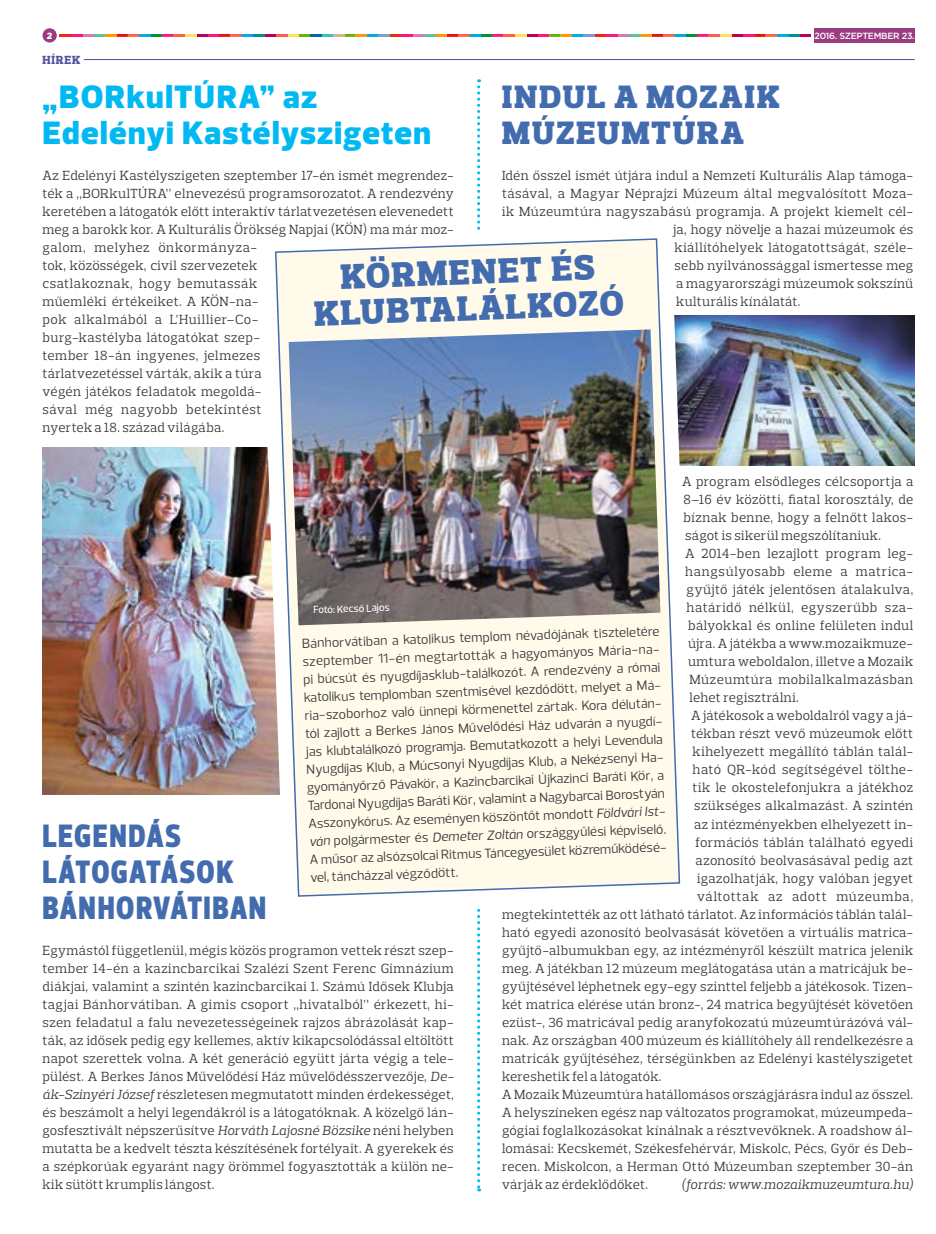
<style>
.page{position:relative;width:936px;height:1234px;background:#fff}
.page>*{position:absolute;margin:0;border:0;box-sizing:border-box;transform-origin:0 0}
.t1{font:900 36px/36px "Prelo Slab";color:#436caf;text-align:center}
.t2{font:900 33px/36px "Prelo";letter-spacing:.04em;color:#00b9f3}
.t3{font:900 33px/36px "Prelo Condensed";letter-spacing:.04em;color:#436caf}
.t4{font:900 33px/36px "Prelo Slab";letter-spacing:.06em;color:#436caf}
.t5{font:13.5px/18px "Prelo Slab";letter-spacing:.02em;color:#383a3b}
.t6{font:13.5px/18px "Prelo";color:#383a3b;text-align:justify}
.t7{font:13.5px "Prelo Slab";letter-spacing:.045em;color:#383a3b}
.t8{font:italic 13.5px "Prelo Slab";letter-spacing:.01em;color:#383a3b}
.t9{font:13.5px "Prelo Slab";letter-spacing:.04em;color:#383a3b}
.t10{font:800 12px "Prelo Slab";letter-spacing:.065em;color:#51539c}
.t11{font:500 10.5px "Prelo";color:#fff}
.t12{font:500 9px "Gotham";letter-spacing:-.03em;color:#fff}
.t13{font:900 9px "Gotham";color:#fff}
.s1{font-style:italic}
</style>
<div class="page">
<svg style="left:60px;top:34px;width:751px;height:3px;background:#ad6f68"></svg>
<div style="left:43px;top:28px;width:14px;height:15px;background:#9b3c81;border-radius:50%"></div>
<div style="left:814px;top:28px;width:100px;height:15px;background:#9b3c81"></div>
<img style="left:43px;top:448px;width:202px;height:346px">
<img style="left:710px;top:315px;width:204px;height:151px">
<svg style="left:477px;top:79px;width:3px;height:1112px"></svg>
<svg style="left:245px;top:208px;width:465px;height:719px"></svg>
<hr style="left:43px;top:59px;width:871px;height:1px;background:#51539c">
<div style="left:43px;top:56px;width:41px;height:6px;background:#fff"></div>
<svg style="left:274px;top:237px;width:407px;height:660px;background:#faf6ea"></svg>
<img style="left:288px;top:329px;width:372px;height:296px">
<p class="t13" style="left:47px;top:29px;width:7px">2</p>
<p class="t12" style="left:814px;top:29px;width:102px">2016. SZEPTEMBER 23.</p>
<p class="t10" style="left:43px;top:53px;width:39px">HÍREK</p>
<h2 class="t2" style="left:43px;top:79px;width:390px">„BORkulTÚRA” az<br>Edelényi Kastélyszigeten</h2>
<p class="t5" style="left:43px;top:166px;width:412px">Az Edelényi Kastélyszigeten szeptember 17-én ismét megrendez&shy;ték a „BORkulTÚRA” elnevezésű programsorozatot. A rendezvény keretében a látogatók előtt interaktív tárlatvezetésen elevenedett meg a barokk kor. A Kulturális Örökség Napjai (KÖN) ma már moz&shy;galom, melyhez önkormányza-<br>tok, közösségek, civil szervezetek<br>csatlakoznak, hogy bemutassák<br>műemléki értékeiket. A KÖN-na-<br>pok alkalmából a L’Huillier–Co-<br>burg-kastélyba látogatókat szep-<br>tember 18-án ingyenes, jelmezes<br>tárlatvezetéssel várták, akik a túra<br>végén játékos feladatok megoldá-<br>sával még nagyobb betekintést<br>nyertek a 18. század világába.</p>
<h2 class="t4" style="left:502px;top:79px;width:279px">INDUL A MOZAIK<br>MÚZEUMTÚRA</h2>
<p class="t5" style="left:502px;top:166px;width:412px">Idén ősszel ismét útjára indul a Nemzeti Kulturális Alap támoga-</p>
<p class="t5" style="left:502px;top:184px;width:412px">tásával, a Magyar Néprajzi Múzeum által megvalósított Moza-</p>
<p class="t5" style="left:502px;top:202px;width:412px">ik Múzeumtúra nagyszabású programja. A projekt kiemelt cél-</p>
<p class="t5" style="left:673px;top:220px;width:241px">ja, hogy növelje a hazai múzeumok és</p>
<p class="t5" style="left:674px;top:238px;width:240px">kiállítóhelyek látogatottságát, széle-</p>
<p class="t5" style="left:674px;top:256px;width:240px">sebb nyilvánossággal ismertesse meg</p>
<p class="t5" style="left:676px;top:274px;width:238px">a magyarországi múzeumok sokszínű</p>
<p class="t5" style="left:676px;top:292px;width:126px">kulturális kínálatát.</p>
<h1 class="t1" style="left:312px;top:259px;width:311px;rotate:-2deg">KÖRMENET ÉS<br>KLUBTALÁLKOZÓ</h1>
<p class="t5" style="left:682px;top:472px;width:232px">A program elsődleges célcsoportja a</p>
<p class="t5" style="left:683px;top:490px;width:231px">8–16 év közötti, fiatal korosztály, de</p>
<p class="t5" style="left:683px;top:508px;width:231px">bíznak benne, hogy a felnőtt lakos-</p>
<p class="t5" style="left:685px;top:526px;width:197px">ságot is sikerül megszólítaniuk.</p>
<p class="t5" style="left:685px;top:544px;width:230px">A 2014-ben lezajlott program leg-</p>
<p class="t7" style="left:685px;top:563px;width:230px">hangsúlyosabb eleme a matrica-</p>
<p class="t5" style="left:686px;top:580px;width:228px">gyűjtő játék jelentősen átalakulva,</p>
<p class="t7" style="left:686px;top:599px;width:228px">határidő nélkül, egyszerűbb sza-</p>
<p class="t5" style="left:688px;top:616px;width:227px">bályokkal és online felületen indul</p>
<p class="t5" style="left:688px;top:634px;width:227px">újra. A játékba a www.mozaikmuze-</p>
<p class="t5" style="left:688px;top:652px;width:227px">umtura weboldalon, illetve a Mozaik</p>
<p class="t9" style="left:689px;top:671px;width:225px">Múzeumtúra mobilalkalmazásban</p>
<p class="t5" style="left:689px;top:688px;width:111px">lehet regisztrálni.</p>
<p class="t5" style="left:691px;top:706px;width:223px">A játékosok a weboldalról vagy a já-</p>
<p class="t5" style="left:691px;top:724px;width:223px">tékban részt vevő múzeumok előtt</p>
<p class="t5" style="left:692px;top:742px;width:222px">kihelyezett megállító táblán talál-</p>
<p class="t5" style="left:692px;top:760px;width:222px">ható QR-kód segítségével tölthe-</p>
<p class="t5" style="left:692px;top:778px;width:222px">tik le okostelefonjukra a játékhoz</p>
<p class="t5" style="left:694px;top:796px;width:221px">szükséges alkalmazást. A szintén</p>
<p class="t5" style="left:694px;top:814px;width:220px">az intézményekben elhelyezett in-</p>
<p class="t5" style="left:695px;top:832px;width:219px">formációs táblán található egyedi</p>
<p class="t5" style="left:695px;top:850px;width:219px">azonosító beolvasásával pedig azt</p>
<p class="t5" style="left:697px;top:868px;width:217px">igazolhatják, hogy valóban jegyet</p>
<p class="t7" style="left:697px;top:887px;width:218px">váltottak az adott múzeumba,</p>
<p class="t5" style="left:502px;top:904px;width:412px">megtekintették az ott látható tárlatot. Az információs táblán talál-</p>
<p class="t5" style="left:502px;top:922px;width:412px">ható egyedi azonosító beolvasását követően a virtuális matrica-</p>
<p class="t5" style="left:502px;top:940px;width:413px">gyűjtő-albumukban egy, az intézményről készült matrica jelenik</p>
<p class="t5" style="left:502px;top:958px;width:412px">meg. A játékban 12 múzeum meglátogatása után a matricájuk be-</p>
<p class="t5" style="left:502px;top:976px;width:412px">gyűjtésével léphetnek egy-egy szinttel feljebb a játékosok. Tizen-</p>
<p class="t5" style="left:502px;top:994px;width:413px">két matrica elérése után bronz-, 24 matrica begyűjtését követően</p>
<p class="t5" style="left:502px;top:1012px;width:412px">ezüst-, 36 matricával pedig aranyfokozatú múzeumtúrázóvá vál-</p>
<p class="t5" style="left:502px;top:1030px;width:413px">nak. Az országban 400 múzeum és kiállítóhely áll rendelkezésre a</p>
<p class="t5" style="left:502px;top:1048px;width:413px">matricák gyűjtéséhez, térségünkben az Edelényi kastélyszigetet</p>
<p class="t5" style="left:502px;top:1066px;width:161px">kereshetik fel a látogatók.</p>
<p class="t5" style="left:502px;top:1084px;width:412px">A Mozaik Múzeumtúra hatállomásos országjárásra indul az ősszel.</p>
<p class="t5" style="left:502px;top:1102px;width:412px">A helyszíneken egész nap változatos programokat, múzeumpeda-</p>
<p class="t5" style="left:502px;top:1120px;width:412px">gógiai foglalkozásokat kínálnak a résztvevőknek. A roadshow ál-</p>
<p class="t5" style="left:502px;top:1138px;width:412px">lomásai: Kecskemét, Székesfehérvár, Miskolc, Pécs, Győr és Deb-</p>
<p class="t5" style="left:502px;top:1156px;width:412px">recen. Miskolcon, a Herman Ottó Múzeumban szeptember 30-án</p>
<p class="t5" style="left:502px;top:1174px;width:147px">várják az érdeklődőket.</p>
<p class="t8" style="left:681px;top:1175px;width:234px">(forrás: www.mozaikmuzeumtura.hu)</p>
<p class="t11" style="left:313px;top:603px;width:78px;rotate:-2deg">Fotó: Kecső Lajos</p>
<p class="t6" style="left:302px;top:634px;width:359px;rotate:-2deg">Bánhorvátiban a katolikus templom névadójának tiszteletére szeptember 11-én megtartották a hagyományos Mária-na&shy;pi búcsút és nyugdíjasklub-találkozót. A rendezvény a római katolikus templomban szentmisével kezdődött, melyet a Má&shy;ria-szoborhoz való ünnepi körmenettel zártak. Kora délután&shy;tól zajlott a Berkes János Művelődési Ház udvarán a nyugdí&shy;jas klubtalálkozó programja. Bemutatkozott a helyi Levendula Nyugdíjas Klub, a Múcsonyi Nyugdíjas Klub, a Nekézsenyi Ha&shy;gyományőrző Pávakör, a Kazincbarcikai Újkazinci Baráti Kör, a Tardonai Nyugdíjas Baráti Kör, valamint a Nagybarcai Borostyán Asszonykórus. Az eseményen köszöntőt mondott <span class="s1">Földvári Ist&shy;ván</span> polgármester és <span class="s1">Demeter Zoltán</span> országgyűlési képviselő.<br>A műsor az alsózsolcai Ritmus Táncegyesület közreműködésé&shy;vel, táncházzal végződött.</p>
<h2 class="t3" style="left:43px;top:817px;width:225px">LEGENDÁS<br>LÁTOGATÁSOK<br>BÁNHORVÁTIBAN</h2>
<p class="t5" style="left:43px;top:940px;width:413px;text-align:justify">Egymástól függetlenül, mégis közös programon vettek részt szep&shy;tember 14-én a kazincbarcikai Szalézi Szent Ferenc Gimnázium diákjai, valamint a szintén kazincbarcikai 1. Számú Idősek Klubja tagjai Bánhorvátiban. A gimis csoport „hivatalból” érkezett, hi&shy;szen feladatul a falu nevezetességeinek rajzos ábrázolását kap&shy;ták, az idősek pedig egy kellemes, aktív kikapcsolódással eltöltött napot szerettek volna. A két generáció együtt járta végig a tele&shy;pülést. A Berkes János Művelődési Ház művelődésszervezője, <span class="s1">De&shy;ák-Szinyéri József</span> részletesen megmutatott minden érdekességet, és beszámolt a helyi legendákról is a látogatóknak. A közelgő lán&shy;gosfesztivált népszerűsítve <span class="s1">Horváth Lajosné Bözsike</span> néni helyben mutatta be a kedvelt tészta készítésének fortélyait. A gyerekek és a szépkorúak egyaránt nagy örömmel fogyasztották a külön ne&shy;kik sütött krumplis lángost.</p>
</div>
